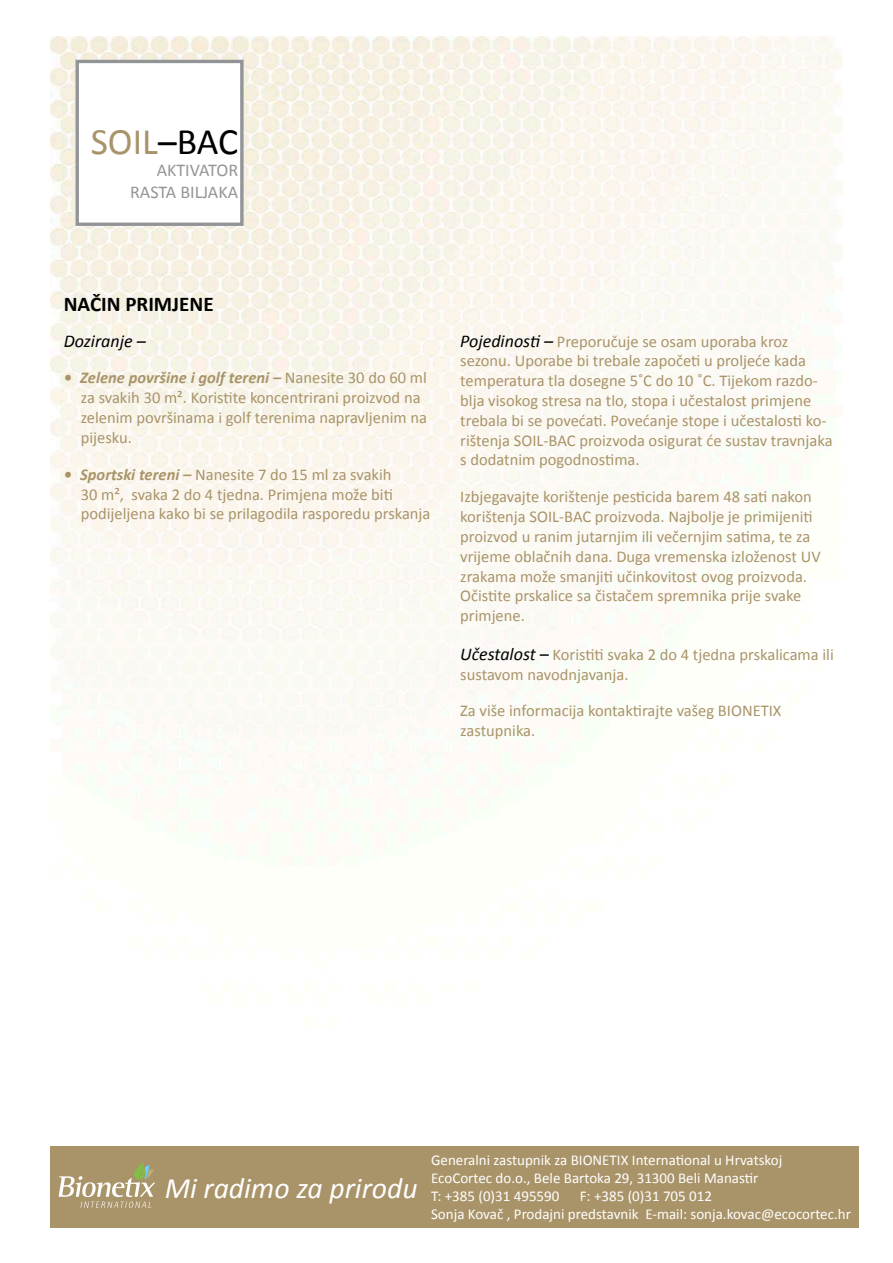
<style>
.page{position:relative;width:893px;height:1263px;background:#fff}
.page>*{position:absolute;margin:0;border:0;box-sizing:border-box;transform-origin:0 0}
.t1{font:37.5px "Calibri";color:#a99469}
.t2{font:italic 29.7px "Calibri";color:#fff}
.t3{font:700 21px "Calibri";color:#000}
.t4{font:18px/21.6px "Calibri";color:#939597;text-align:right}
.t5{font:italic 18px "Calibri";color:#000}
.t6{font:16.5px/19.8px "Calibri";color:#a99469}
.t7{font:15px/18px "Calibri";color:#fff}
.s1{color:#000}
.s2{font-weight:700;font-style:italic}
.s3{font-style:italic;font-size:18px;color:#000}
</style>
<div class="page">
<div style="left:51px;top:1146px;width:808px;height:81px;background:#a99469"></div>
<img style="left:51px;top:37px;width:791px;height:755px">
<div style="left:77px;top:61px;width:165px;height:163px;background:#fff"></div>
<div style="left:76px;top:60px;width:168px;height:166px;border:3px solid #939498"></div>
<svg style="left:59px;top:1163px;width:96px;height:45px"></svg>
<h1 class="t1" style="left:91px;top:118px;width:149px">SOIL<span class="s1">–BAC</span></h1>
<p class="t4" style="left:130px;top:159px;width:109px">AKTIVATOR<br>RASTA BILJAKA</p>
<p class="t3" style="left:64px;top:291px;width:151px">NAČIN PRIMJENE</p>
<p class="t5" style="left:64px;top:328px;width:83px">Doziranje –</p>
<p class="t6" style="left:81px;top:368px;width:348px;text-indent:-17px"><span class="s2">• Zelene površine i golf tereni –</span> Nanesite 30 do 60 ml za svakih 30 m². Koristite koncentrirani proizvod na zelenim površinama i golf terenima napravljenim na pijesku.</p>
<p class="t6" style="left:81px;top:464px;width:351px;text-indent:-17px"><span class="s2">• Sportski tereni –</span> Nanesite 7 do 15 ml za svakih<br>30 m², svaka 2 do 4 tjedna. Primjena može biti podijeljena kako bi se prilagodila rasporedu prskanja</p>
<p class="t6" style="left:460px;top:331px;width:374px"><span class="s3">Pojedinosti –</span> Preporučuje se osam uporaba kroz sezonu. Uporabe bi trebale započeti u proljeće kada temperatura tla dosegne 5˚C do 10 ˚C. Tijekom razdo&shy;blja visokog stresa na tlo, stopa i učestalost primjene trebala bi se povećati. Povećanje stope i učestalosti ko&shy;rištenja SOIL-BAC proizvoda osigurat će sustav travnjaka s dodatnim pogodnostima.</p>
<p class="t6" style="left:460px;top:487px;width:362px">Izbjegavajte korištenje pesticida barem 48 sati nakon korištenja SOIL-BAC proizvoda. Najbolje je primijeniti proizvod u ranim jutarnjim ili večernjim satima, te za vrijeme oblačnih dana. Duga vremenska izloženost UV zrakama može smanjiti učinkovitost ovog proizvoda.<br>Očistite prskalice sa čistačem spremnika prije svake primjene.</p>
<p class="t6" style="left:460px;top:644px;width:375px"><span class="s3">Učestalost –</span> Koristiti svaka 2 do 4 tjedna prskalicama ili sustavom navodnjavanja.</p>
<p class="t6" style="left:460px;top:701px;width:323px">Za više informacija kontaktirajte vašeg BIONETIX zastupnika.</p>
<h2 class="t2" style="left:165px;top:1168px;width:254px">Mi radimo za prirodu</h2>
<p class="t7" style="left:431px;top:1151px;width:353px">Generalni zastupnik za BIONETIX International u Hrvatskoj<br>EcoCortec do.o., Bele Bartoka 29, 31300 Beli Manastir<br>T: +385 (0)31 495590</p>
<p class="t7" style="left:431px;top:1187px;width:421px;text-indent:149px">F: +385 (0)31 705 012<br>Sonja Kovač , Prodajni predstavnik E-mail: sonja.kovac@ecocortec.hr</p>
</div>
